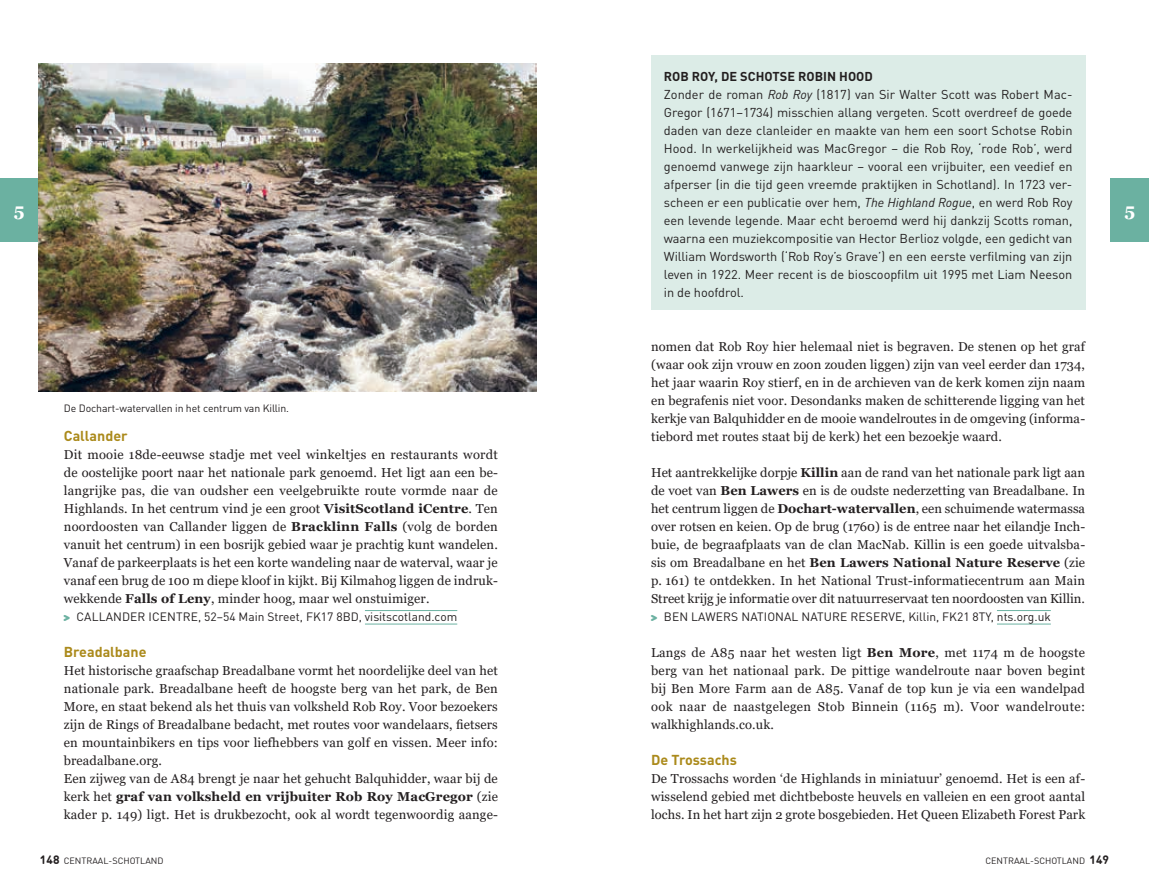
<style>
.page{position:relative;width:1149px;height:893px;background:#fff}
.page>*{position:absolute;margin:0;border:0;box-sizing:border-box;transform-origin:0 0}
.t1{font:700 18px "Georgia";color:#fff}
.t2{font:700 14.25px "DIN Pro";color:#ab8a1b}
.t3{font:12.9px/18px "Georgia";letter-spacing:.01em;color:#231f20;text-align:justify}
.t4{font:12.75px/18px "DIN Pro";letter-spacing:-.005em;color:#231f20}
.t5{font:12px "DIN Pro";color:#231f20}
.t6{font:700 12px "DIN Round Offc";color:#231f20}
.t7{font:10.5px "DIN Pro";letter-spacing:-.01em;color:#231f20}
.t8{font:9px "DIN Round Offc";color:#231f20}
.s1{font-weight:700}
.s2{font-style:italic}
.s3{font-family:"Dominicus";color:#6bb1a1}
.s4{font-weight:700;font-size:12px}
</style>
<div class="page">
<div style="left:1110px;top:179px;width:38px;height:63px;background:#6bb1a1"></div>
<div style="left:0;top:179px;width:38px;height:63px;background:#6bb1a1"></div>
<hr style="left:365px;top:624px;width:92px;height:1px;background:#6bb1a1">
<hr style="left:365px;top:610px;width:92px;height:1px;background:#6bb1a1">
<img style="left:38px;top:64px;width:498px;height:328px">
<hr style="left:996px;top:624px;width:54px;height:1px;background:#6bb1a1">
<hr style="left:996px;top:610px;width:54px;height:1px;background:#6bb1a1">
<div style="left:651px;top:55px;width:433px;height:255px;background:#dcece7"></div>
<p class="t4" style="left:663px;top:66px;width:410px"><span class="s1">ROB ROY, DE SCHOTSE ROBIN HOOD<br></span>Zonder de roman <span class="s2">Rob Roy</span> (1817) van Sir Walter Scott was Robert Mac-Gregor (1671–1734) misschien allang vergeten. Scott overdreef de goede daden van deze clanleider en maakte van hem een soort Schotse Robin Hood. In werkelijkheid was MacGregor – die Rob Roy, ‘rode Rob’, werd genoemd vanwege zijn haarkleur – vooral een vrijbuiter, een veedief en afperser (in die tijd geen vreemde praktijken in Schotland). In 1723 ver&shy;scheen er een publicatie over hem, <span class="s2">The Highland Rogue</span>, en werd Rob Roy een levende legende. Maar echt beroemd werd hij dankzij Scotts roman, waarna een muziekcompositie van Hector Berlioz volgde, een gedicht van William Wordsworth (‘Rob Roy’s Grave’) en een eerste verfilming van zijn leven in 1922. Meer recent is de bioscoopfilm uit 1995 met Liam Neeson in de hoofdrol.</p>
<h1 class="t1" style="left:14px;top:198px;width:12px">5</h1>
<h1 class="t1" style="left:1124px;top:198px;width:12px">5</h1>
<p class="t7" style="left:64px;top:400px;width:227px">De Dochart-watervallen in het centrum van Killin.</p>
<p class="t2" style="left:64px;top:424px;width:65px">Callander</p>
<p class="t3" style="left:64px;top:446px;width:435px">Dit mooie 18de-eeuwse stadje met veel winkeltjes en restaurants wordt de oostelijke poort naar het nationale park genoemd. Het ligt aan een be&shy;langrijke pas, die van oudsher een veelgebruikte route vormde naar de Highlands. In het centrum vind je een groot <span class="s1">VisitScotland iCentre</span>. Ten noordoosten van Callander liggen de <span class="s1">Bracklinn Falls</span> (volg de borden vanuit het centrum) in een bosrijk gebied waar je prachtig kunt wandelen.<br>Vanaf de parkeerplaats is het een korte wandeling naar de waterval, waar je vanaf een brug de 100 m diepe kloof in kijkt. Bij Kilmahog liggen de indruk&shy;wekkende <span class="s1">Falls of Leny</span>, minder hoog, maar wel onstuimiger.</p>
<p class="t5" style="left:64px;top:607px;width:395px"><span class="s3">&gt;</span> CALLANDER ICENTRE, 52–54 Main Street, FK17 8BD, visitscotland.com</p>
<p class="t2" style="left:64px;top:640px;width:84px">Breadalbane</p>
<p class="t3" style="left:64px;top:662px;width:435px;text-align:left">Het historische graafschap Breadalbane vormt het noordelijke deel van het nationale park. Breadalbane heeft de hoogste berg van het park, de Ben More, en staat bekend als het thuis van volksheld Rob Roy. Voor bezoekers zijn de Rings of Breadalbane bedacht, met routes voor wandelaars, fietsers en mountainbikers en tips voor liefhebbers van golf en vissen. Meer info: breadalbane.org.<br>Een zijweg van de A84 brengt je naar het gehucht Balquhidder, waar bij de kerk het <span class="s1">graf van volksheld en vrijbuiter Rob Roy MacGregor</span> (zie kader p. 149) ligt. Het is drukbezocht, ook al wordt tegenwoordig aange-</p>
<p class="t3" style="left:651px;top:338px;width:435px">nomen dat Rob Roy hier helemaal niet is begraven. De stenen op het graf (waar ook zijn vrouw en zoon zouden liggen) zijn van veel eerder dan 1734, het jaar waarin Roy stierf, en in de archieven van de kerk komen zijn naam en begrafenis niet voor. Desondanks maken de schitterende ligging van het kerkje van Balquhidder en de mooie wandelroutes in de omgeving (informa&shy;tiebord met routes staat bij de kerk) het een bezoekje waard.</p>
<p class="t3" style="left:651px;top:464px;width:435px">Het aantrekkelijke dorpje <span class="s1">Killin</span> aan de rand van het nationale park ligt aan de voet van <span class="s1">Ben Lawers</span> en is de oudste nederzetting van Breadalbane. In het centrum liggen de <span class="s1">Dochart-watervallen</span>, een schuimende watermassa over rotsen en keien. Op de brug (1760) is de entree naar het eilandje Inch&shy;buie, de begraafplaats van de clan MacNab. Killin is een goede uitvalsba&shy;sis om Breadalbane en het <span class="s1">Ben Lawers National Nature Reserve</span> (zie p. 161) te ontdekken. In het National Trust-informatiecentrum aan Main Street krijg je informatie over dit natuurreservaat ten noordoosten van Killin.</p>
<p class="t5" style="left:651px;top:607px;width:401px"><span class="s3">&gt;</span> BEN LAWERS NATIONAL NATURE RESERVE, Killin, FK21 8TY, nts.org.uk</p>
<p class="t3" style="left:651px;top:644px;width:435px">Langs de A85 naar het westen ligt <span class="s1">Ben More</span>, met 1174 m de hoogste berg van het nationaal park. De pittige wandelroute naar boven begint bij Ben More Farm aan de A85. Vanaf de top kun je via een wandelpad ook naar de naastgelegen Stob Binnein (1165 m). Voor wandelroute: walkhighlands.co.uk.</p>
<p class="t2" style="left:651px;top:748px;width:87px">De Trossachs</p>
<p class="t3" style="left:651px;top:770px;width:435px">De Trossachs worden ‘de Highlands in miniatuur’ genoemd. Het is een af&shy;wisselend gebied met dichtbeboste heuvels en valleien en een groot aantal lochs. In het hart zijn 2 grote bosgebieden. Het Queen Elizabeth Forest Park</p>
<p class="t8" style="left:40px;top:855px;width:125px"><span class="s4">148</span> CENTRAAL-SCHOTLAND</p>
<p class="t6" style="left:1089px;top:852px;width:21px">149</p>
<p class="t8" style="left:985px;top:855px;width:101px">CENTRAAL-SCHOTLAND</p>
</div>
